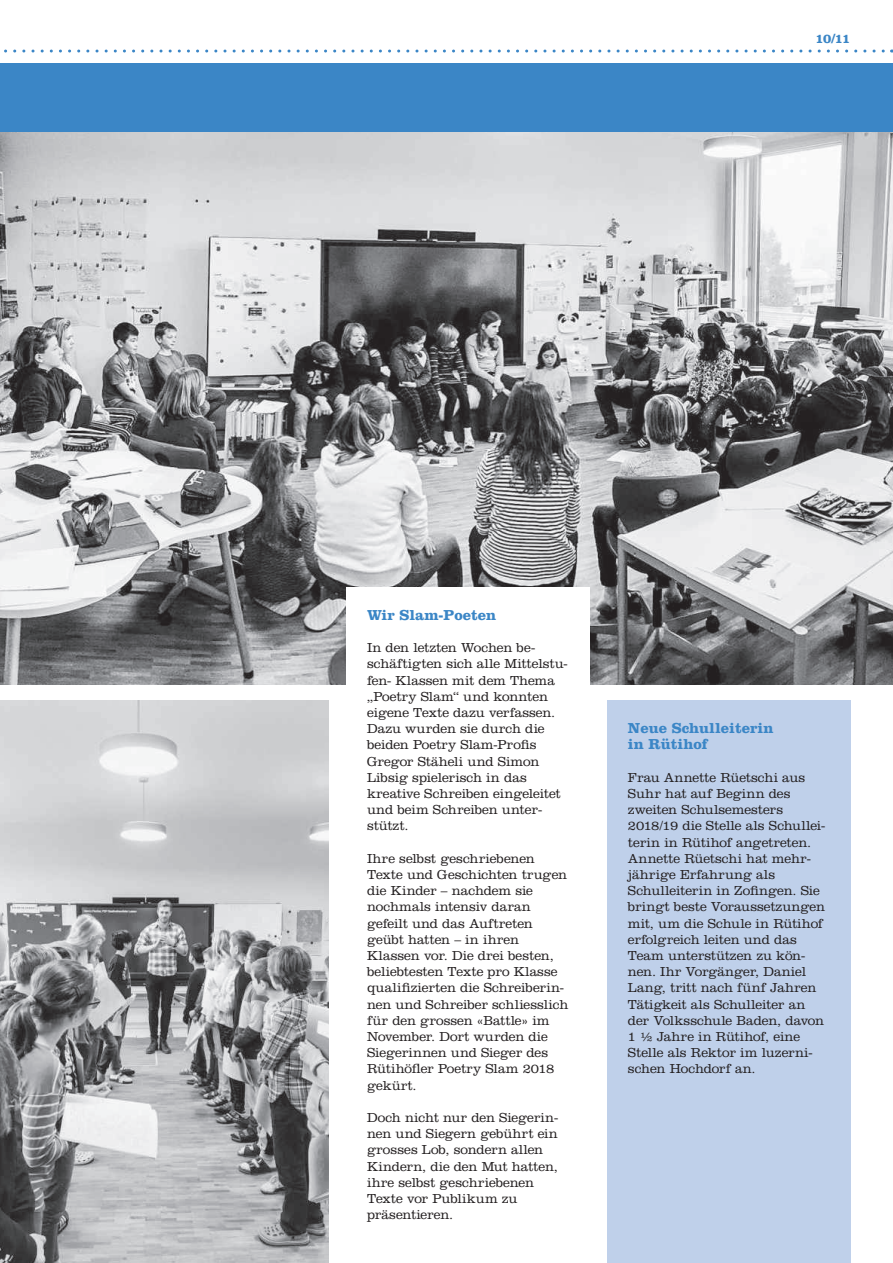
<style>
.page{position:relative;width:893px;height:1263px;background:#fff}
.page>*{position:absolute;margin:0;border:0;box-sizing:border-box;transform-origin:0 0}
.t1{font:700 15px/16.2px "Clarendon LT Std";color:#3b86c6}
.t2{font:300 13.5px/16.2px "Clarendon LT Std";letter-spacing:-.005em;color:#231f20}
.t3{font:700 13.5px "Clarendon LT Std";color:#3b86c6}
</style>
<div class="page">
<img style="left:0;top:132px;width:893px;height:552px">
<svg style="left:4px;top:50px;width:888px;height:3px"></svg>
<div style="left:0;top:64px;width:893px;height:68px;background:#3b86c6"></div>
<div style="left:607px;top:701px;width:243px;height:562px;background:#bfd0ea"></div>
<img style="left:0;top:701px;width:329px;height:562px">
<div style="left:346px;top:587px;width:244px;height:676px;background:#fff"></div>
<p class="t3" style="left:816px;top:30px;width:36px">10/11</p>
<p class="t1" style="left:367px;top:606px;width:131px">Wir Slam-Poeten</p>
<p class="t2" style="left:367px;top:639px;width:202px">In den letzten Wochen be&shy;schäftigten sich alle Mittelstu&shy;fen- Klassen mit dem Thema „Poetry Slam“ und konnten eigene Texte dazu verfassen.<br>Dazu wurden sie durch die beiden Poetry Slam-Profis<br>Gregor Stäheli und Simon<br>Libsig spielerisch in das kreative Schreiben eingeleitet und beim Schreiben unter&shy;stützt.</p>
<p class="t2" style="left:367px;top:850px;width:203px">Ihre selbst geschriebenen<br>Texte und Geschichten trugen die Kinder – nachdem sie nochmals intensiv daran gefeilt und das Auftreten geübt hatten – in ihren<br>Klassen vor. Die drei besten, beliebtesten Texte pro Klasse qualifizierten die Schreiberin&shy;nen und Schreiber schliesslich für den grossen «Battle» im<br>November. Dort wurden die<br>Siegerinnen und Sieger des<br>Rütihöfler Poetry Slam 2018 gekürt.</p>
<p class="t2" style="left:367px;top:1109px;width:193px">Doch nicht nur den Siegerin&shy;nen und Siegern gebührt ein grosses Lob, sondern allen<br>Kindern, die den Mut hatten, ihre selbst geschriebenen<br>Texte vor Publikum zu präsentieren.</p>
<p class="t1" style="left:628px;top:720px;width:147px">Neue Schulleiterin in Rütihof</p>
<p class="t2" style="left:628px;top:769px;width:199px">Frau Annette Rüetschi aus<br>Suhr hat auf Beginn des zweiten Schulsemesters<br>2018/19 die Stelle als Schullei&shy;terin in Rütihof angetreten.<br>Annette Rüetschi hat mehr&shy;jährige Erfahrung als<br>Schulleiterin in Zofingen. Sie bringt beste Voraussetzungen mit, um die Schule in Rütihof erfolgreich leiten und das<br>Team unterstützen zu kön&shy;nen. Ihr Vorgänger, Daniel<br>Lang, tritt nach fünf Jahren<br>Tätigkeit als Schulleiter an der Volksschule Baden, davon<br>1 ½ Jahre in Rütihof, eine<br>Stelle als Rektor im luzerni&shy;schen Hochdorf an.</p>
</div>
